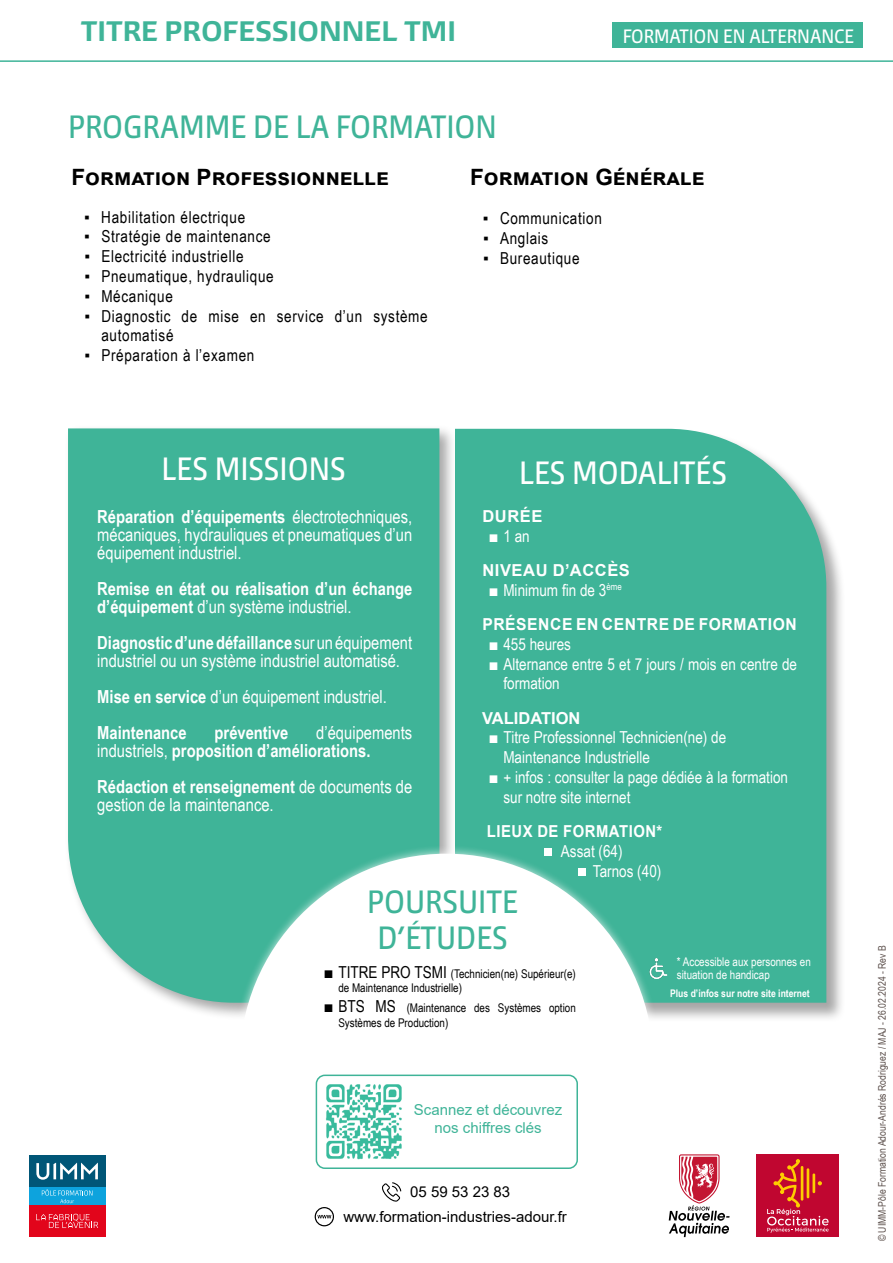
<style>
.page{position:relative;width:893px;height:1263px;background:#fff}
.page>*{position:absolute;margin:0;border:0;box-sizing:border-box;transform-origin:0 0}
.t1{font:500 condensed 30px/36px "Burlingame Pro";color:#3fb498;text-align:center}
.t2{font:500 condensed 30px "Burlingame Pro";color:#fff}
.t3{font:700 26.25px "Burlingame Pro";color:#3fb498}
.t4{font:700 22.5px "Arial";color:#000}
.t5{font:18px/18px "Arial Narrow";color:#fff}
.t6{font:700 18px/18px "Arial Narrow";color:#fff}
.t7{font:500 condensed 18px "Burlingame Pro";color:#fff}
.t8{font:16.5px/19.8px "Arial Narrow";color:#fff}
.t9{font:16.5px/19.8px "Arial Narrow";letter-spacing:.04em;color:#000}
.t10{font:700 16.5px "Arial";letter-spacing:.035em;color:#fff;scale:.95 1}
.t11{font:700 16.5px "Arial";letter-spacing:.035em;color:#fff}
.t12{font:700 16.5px "Arial";letter-spacing:.035em;color:#fff;scale:.9 1}
.t13{font:700 16.5px "Arial";color:#fff}
.t14{font:15px "Arial";color:#000}
.t15{font:15px/18px "Arial";color:#3fb498;text-align:center}
.t16{font:12px/14.4px "Arial Narrow";color:#000}
.t17{font:12px/13.5px "Arial Narrow";color:#fff}
.t18{font:10.5px "Arial Narrow";color:#5d514d}
.t19{font:700 10.5px "Arial Narrow";color:#fff}
.s1{font-weight:700}
.s2{font-weight:400}
.s3{font-size:16.5px}
</style>
<div class="page">
<div style="left:454px;top:428px;width:392px;height:594px;background:#000;opacity:.35"></div>
<div style="left:457px;top:429px;width:369px;height:574px;background:#3fb498"></div>
<div style="left:64px;top:425px;width:393px;height:595px;background:#000;opacity:.35"></div>
<div style="left:68px;top:428px;width:371px;height:575px;background:#3fb498"></div>
<div style="left:230px;top:844px;width:432px;height:230px;background:#fff;opacity:.75"></div>
<svg style="left:239px;top:854px;width:414px;height:210px"></svg>
<svg style="left:0;top:22px;width:893px;height:40px"></svg>
<div style="left:612px;top:22px;width:250px;height:26px;background:#3fb498"></div>
<img style="left:649px;top:958px;width:20px;height:20px">
<img style="left:317px;top:1077px;width:85px;height:92px">
<div style="left:316px;top:1074px;width:262px;height:95px;border:2px solid #3fb498;border-radius:9px"></div>
<div style="left:29px;top:1155px;width:77px;height:32px;background:#005677"></div>
<svg style="left:36px;top:1163px;width:62px;height:17px"></svg>
<div style="left:29px;top:1204px;width:77px;height:33px;background:#e2051b"></div>
<svg style="left:36px;top:1214px;width:62px;height:14px"></svg>
<div style="left:29px;top:1187px;width:77px;height:18px;background:#0da3dd"></div>
<svg style="left:42px;top:1189px;width:50px;height:14px"></svg>
<svg style="left:669px;top:1154px;width:61px;height:83px"></svg>
<div style="left:757px;top:1154px;width:82px;height:82px;background:#c00630"></div>
<svg style="left:767px;top:1159px;width:62px;height:73px"></svg>
<svg style="left:382px;top:1182px;width:19px;height:19px"></svg>
<svg style="left:315px;top:1207px;width:19px;height:19px"></svg>
<h2 class="t3" style="left:81px;top:15px;width:377px">TITRE PROFESSIONNEL TMI</h2>
<p class="t7" style="left:623px;top:25px;width:233px">FORMATION EN ALTERNANCE</p>
<h1 class="t1" style="left:68px;top:109px;width:430px">PROGRAMME DE LA FORMATION</h1>
<p class="t4" style="left:72px;top:161px;width:319px">Formation Professionnelle</p>
<p class="t9" style="left:84px;top:206px;width:162px">▪ Habilitation électrique</p>
<p class="t9" style="left:84px;top:226px;width:188px">▪ Stratégie de maintenance</p>
<p class="t9" style="left:84px;top:246px;width:161px">▪ Electricité industrielle</p>
<p class="t9" style="left:84px;top:266px;width:191px">▪ Pneumatique, hydraulique</p>
<p class="t9" style="left:84px;top:285px;width:90px">▪ Mécanique</p>
<p class="t9" style="left:101px;top:305px;width:328px;text-indent:-17px">▪ Diagnostic de mise en service d’un système automatisé</p>
<p class="t9" style="left:84px;top:345px;width:171px">▪ Préparation à l’examen</p>
<p class="t4" style="left:470px;top:161px;width:236px">Formation Générale</p>
<p class="t9" style="left:483px;top:208px;width:120px">▪ Communication</p>
<p class="t9" style="left:483px;top:228px;width:67px">▪ Anglais</p>
<p class="t9" style="left:483px;top:248px;width:98px">▪ Bureautique</p>
<h1 class="t2" style="left:162px;top:450px;width:186px">LES MISSIONS</h1>
<h1 class="t2" style="left:519px;top:454px;width:209px">LES MODALITÉS</h1>
<p class="t5" style="left:97px;top:507px;width:316px;text-align:justify"><span class="s1">Réparation d’équipements</span> électrotechniques, mécaniques, hydrauliques et pneumatiques d’un équipement industriel.</p>
<p class="t6" style="left:97px;top:579px;width:316px">Remise en état ou réalisation d’un échange d’équipement <span class="s2">d’un système industriel.</span></p>
<p class="t5" style="left:97px;top:633px;width:316px"><span class="s1">Diagnostic d’une défaillance</span> sur un équipement industriel ou un système industriel automatisé.</p>
<p class="t5" style="left:97px;top:678px;width:291px;line-height:36px"><span class="s1">Mise en service</span> d’un équipement industriel.<br><span class="s1">Maintenance</span></p>
<p class="t11" style="left:482px;top:504px;width:62px">DURÉE</p>
<p class="t8" style="left:490px;top:525px;width:41px">■1 an</p>
<p class="t11" style="left:482px;top:559px;width:149px">NIVEAU D’ACCÈS</p>
<p class="t8" style="left:490px;top:579px;width:133px">■ Minimum fin de 3<sup>ème</sup></p>
<p class="t10" style="left:482px;top:612px;width:332px">PRÉSENCE EN CENTRE DE FORMATION</p>
<p class="t8" style="left:490px;top:633px;width:83px">■ 455 heures</p>
<p class="t8" style="left:503px;top:653px;width:295px;text-indent:-13px">■ Alternance entre 5 et 7 jours / mois en centre de formation</p>
<p class="t13" style="left:482px;top:706px;width:100px">VALIDATION</p>
<p class="t8" style="left:503px;top:727px;width:224px;text-indent:-13px">■ Titre Professionnel Technicien(ne) de<br>Maintenance Industrielle</p>
<p class="t8" style="left:503px;top:767px;width:286px;text-indent:-13px">■ + infos : consulter la page dédiée à la formation sur notre site internet</p>
<p class="t12" style="left:487px;top:819px;width:196px">LIEUX DE FORMATION*</p>
<p class="t8" style="left:593px;top:840px;width:70px;text-indent:-32px">Assat (64)<br>Tarnos (40)</p>
<p class="t6" style="left:215px;top:723px;width:75px">préventive</p>
<p class="t6" style="left:97px;top:723px;width:316px;text-indent:219px"><span class="s2">d’équipements industriels,</span> proposition d’améliorations.</p>
<p class="t5" style="left:97px;top:777px;width:317px"><span class="s1">Rédaction et renseignement</span> de documents de gestion de la maintenance.</p>
<h1 class="t1" style="left:367px;top:884px;width:152px">POURSUITE<br>D’ÉTUDES</h1>
<p class="t16" style="left:338px;top:966px;width:239px;text-indent:-13px"><span class="s3">■ TITRE PRO TSMI</span> (Technicien(ne) Supérieur(e) de Maintenance Industrielle)</p>
<p class="t16" style="left:338px;top:1000px;width:239px;text-indent:-13px"><span class="s3">■ BTS MS</span> (Maintenance des Systèmes option<br>Systèmes de Production)</p>
<p class="t15" style="left:414px;top:1101px;width:150px">Scannez et découvrez nos chiffres clés</p>
<p class="t14" style="left:410px;top:1181px;width:102px">05 59 53 23 83</p>
<p class="t14" style="left:343px;top:1206px;width:225px">www.formation-industries-adour.fr</p>
<p class="t17" style="left:677px;top:954px;width:136px">* Accessible aux personnes en situation de handicap</p>
<p class="t19" style="left:670px;top:985px;width:141px">Plus d’infos sur notre site internet</p>
<p class="t18" style="left:874px;top:1241px;width:297px;rotate:-90deg">© UIMM-Pôle Formation Adour-Andrés Rodriguez / MAJ - 26.02.2024 - Rev B</p>
</div>
